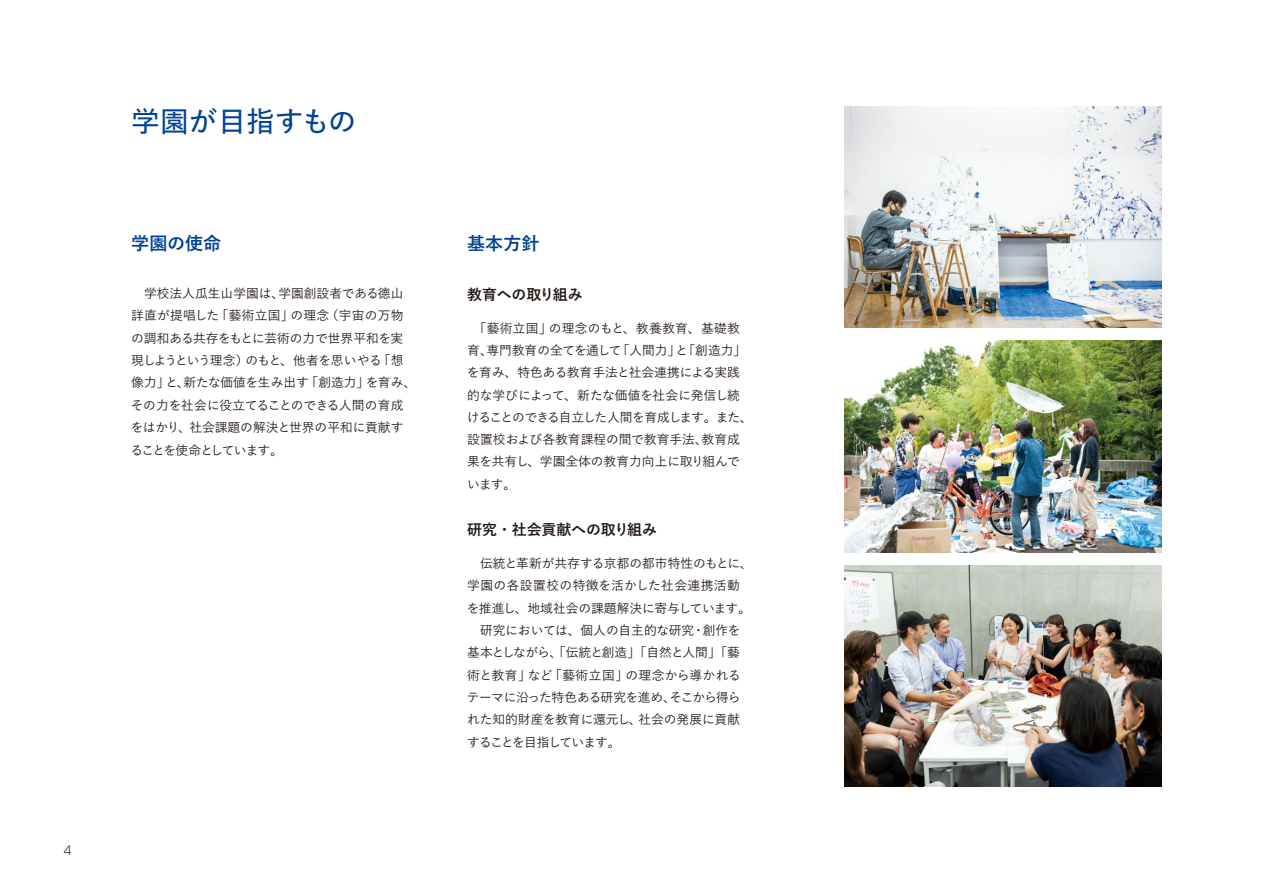
<style>
.page{position:relative;width:1263px;height:893px;background:#fff}
.page>*{position:absolute;margin:0;border:0;box-sizing:border-box;transform-origin:0 0}
.親_ページタイトル{font:28.65px "Yu Gothic Std D";letter-spacing:-.005em;color:#004294}
.子_H1_青{font:18px "Yu Gothic Std B";color:#004294}
.子_H2{font:14.85px "Yu Gothic Std B";letter-spacing:-.005em;color:#221815}
.t1{font:300 13.8px "TT Norms";color:#221815}
.本文_ヨコ基準{font:12.75px/22.4px "Yu Gothic Std M";letter-spacing:-.005em;color:#221815}
</style>
<div class="page">
<img style="left:845px;top:106px;width:316px;height:222px">
<img style="left:845px;top:565px;width:316px;height:222px">
<img style="left:845px;top:340px;width:316px;height:213px">
<p class="t1" style="left:64px;top:842px;width:9px">4</p>
<p class="親_ページタイトル" style="left:131px;top:100px;width:227px">学園が目指すもの</p>
<p class="子_H1_青" style="left:131px;top:230px;width:92px">学園の使命</p>
<p class="本文_ヨコ基準" style="left:130px;top:281px;width:287px">　学校法人瓜生山学園は、学園創設者である德山詳直が提唱した「藝術立国」の理念（宇宙の万物の調和ある共存をもとに芸術の力で世界平和を実現しようという理念）のもと、他者を思いやる「想像力」と、新たな価値を生み出す「創造力」を育み、その力を社会に役立てることのできる人間の育成をはかり、社会課題の解決と世界の平和に貢献することを使命としています。</p>
<p class="子_H1_青" style="left:467px;top:230px;width:74px">基本方針</p>
<p class="子_H2" style="left:467px;top:283px;width:117px">教育への取り組み</p>
<p class="本文_ヨコ基準" style="left:467px;top:316px;width:287px">　「藝術立国」の理念のもと、教養教育、基礎教育、専門教育の全てを通して「人間力」と「創造力」を育み、特色ある教育手法と社会連携による実践的な学びによって、新たな価値を社会に発信し続けることのできる自立した人間を育成します。また、設置校および各教育課程の間で教育手法、教育成果を共有し、学園全体の教育力向上に取り組んでいます。</p>
<p class="子_H2" style="left:467px;top:519px;width:191px">研究・社会貢献への取り組み</p>
<p class="本文_ヨコ基準" style="left:467px;top:551px;width:287px">　伝統と革新が共存する京都の都市特性のもとに、学園の各設置校の特徴を活かした社会連携活動を推進し、地域社会の課題解決に寄与しています。</p>
<p class="本文_ヨコ基準" style="left:467px;top:618px;width:275px;text-align:justify">　研究においては、個人の自主的な研究・創作を基本としながら、「伝統と創造」「自然と人間」「藝術と教育」など「藝術立国」の理念から導かれるテーマに沿った特色ある研究を進め、そこから得られた知的財産を教育に還元し、社会の発展に貢献することを目指しています。</p>
</div>
